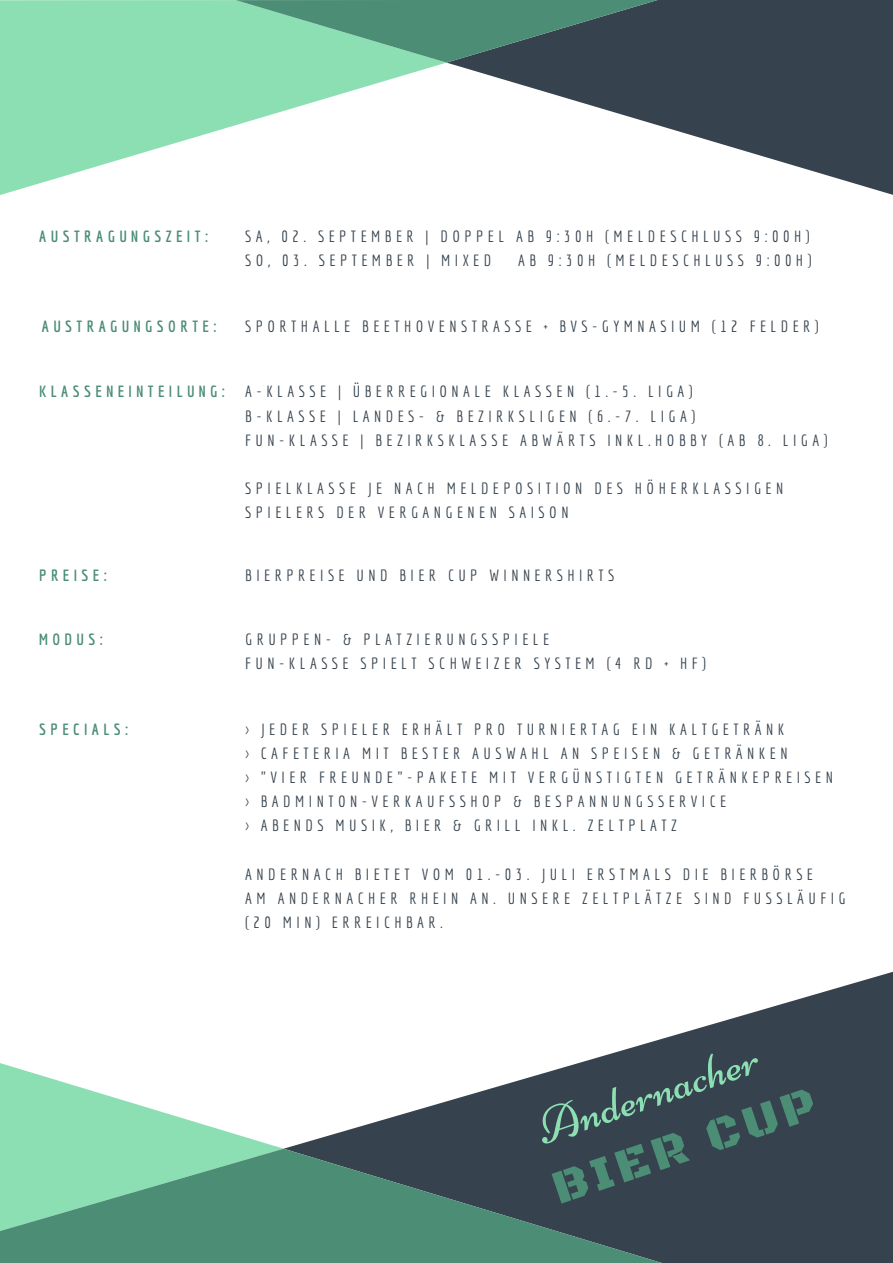
<style>
.page{position:relative;width:893px;height:1263px;background:#fff}
.page>*{position:absolute;margin:0;border:0;box-sizing:border-box;transform-origin:0 0}
.t1{font:48.3px "Niconne";color:#8cdeb3}
.t2{font:48.3px "Black Ops One";color:#4b8d75}
.t3{font:15.83px/24.2px "Economica";letter-spacing:.28em;color:#36424d}
.t4{font:700 15.83px "Economica";letter-spacing:.28em;color:#4b8d75}
</style>
<div class="page">
<svg style="left:293px;top:971px;width:600px;height:292px;fill:#36424d"></svg>
<svg style="left:0;top:1063px;width:274px;height:83px"></svg>
<svg style="left:0;top:1146px;width:717px;height:117px;background:#4d7f70"></svg>
<svg style="left:0;top:0;width:445px;height:195px;fill:#8cdeb3"></svg>
<svg style="left:448px;top:0;width:445px;height:195px;fill:#36424d"></svg>
<svg style="left:235px;top:0;width:423px;height:63px;background:#568f7b"></svg>
<p class="t4" style="left:39px;top:227px;width:170px">AUSTRAGUNGSZEIT:</p>
<p class="t3" style="left:245px;top:224px;width:566px">SA, 02. SEPTEMBER | DOPPEL AB 9:30H (MELDESCHLUSS 9:00H)</p>
<p class="t3" style="left:245px;top:248px;width:247px">SO, 03. SEPTEMBER | MIXED</p>
<p class="t3" style="left:518px;top:248px;width:295px">AB 9:30H (MELDESCHLUSS 9:00H)</p>
<p class="t4" style="left:42px;top:317px;width:176px">AUSTRAGUNGSORTE:</p>
<p class="t3" style="left:245px;top:314px;width:575px">SPORTHALLE BEETHOVENSTRASSE + BVS-GYMNASIUM (12 FELDER)</p>
<p class="t4" style="left:39px;top:382px;width:187px">KLASSENEINTEILUNG:</p>
<p class="t3" style="left:245px;top:379px;width:449px">A-KLASSE | ÜBERREGIONALE KLASSEN (1.-5. LIGA)</p>
<p class="t3" style="left:245px;top:403px;width:451px">B-KLASSE | LANDES- &amp; BEZIRKSLIGEN (6.-7. LIGA)</p>
<p class="t3" style="left:245px;top:428px;width:584px">FUN-KLASSE | BEZIRKSKLASSE ABWÄRTS INKL.HOBBY (AB 8. LIGA)</p>
<p class="t3" style="left:245px;top:476px;width:539px">SPIELKLASSE JE NACH MELDEPOSITION DES HÖHERKLASSIGEN<br>SPIELERS DER VERGANGENEN SAISON</p>
<p class="t4" style="left:39px;top:566px;width:69px">PREISE:</p>
<p class="t3" style="left:245px;top:563px;width:371px">BIERPREISE UND BIER CUP WINNERSHIRTS</p>
<p class="t4" style="left:39px;top:629px;width:65px">MODUS:</p>
<p class="t3" style="left:245px;top:626px;width:305px">GRUPPEN- &amp; PLATZIERUNGSSPIELE</p>
<p class="t3" style="left:245px;top:651px;width:462px">FUN-KLASSE SPIELT SCHWEIZER SYSTEM (4 RD + HF)</p>
<p class="t4" style="left:39px;top:720px;width:90px">SPECIALS:</p>
<p class="t3" style="left:245px;top:717px;width:540px">&gt; JEDER SPIELER ERHÄLT PRO TURNIERTAG EIN KALTGETRÄNK</p>
<p class="t3" style="left:245px;top:741px;width:544px">&gt; CAFETERIA MIT BESTER AUSWAHL AN SPEISEN &amp; GETRÄNKEN</p>
<p class="t3" style="left:245px;top:765px;width:589px">&gt; "VIER FREUNDE"-PAKETE MIT VERGÜNSTIGTEN GETRÄNKEPREISEN</p>
<p class="t3" style="left:245px;top:789px;width:482px">&gt; BADMINTON-VERKAUFSSHOP &amp; BESPANNUNGSSERVICE</p>
<p class="t3" style="left:245px;top:813px;width:433px">&gt; ABENDS MUSIK, BIER &amp; GRILL INKL. ZELTPLATZ</p>
<p class="t3" style="left:245px;top:862px;width:602px">ANDERNACH BIETET VOM 01.-03. JULI ERSTMALS DIE BIERBÖRSE<br>AM ANDERNACHER RHEIN AN. UNSERE ZELTPLÄTZE SIND FUSSLÄUFIG (20 MIN) ERREICHBAR.</p>
<p class="t1" style="left:529px;top:1103px;width:232px;rotate:-19deg">Andernacher</p>
<p class="t2" style="left:545px;top:1163px;width:276px;rotate:-19deg">BIER CUP</p>
</div>
